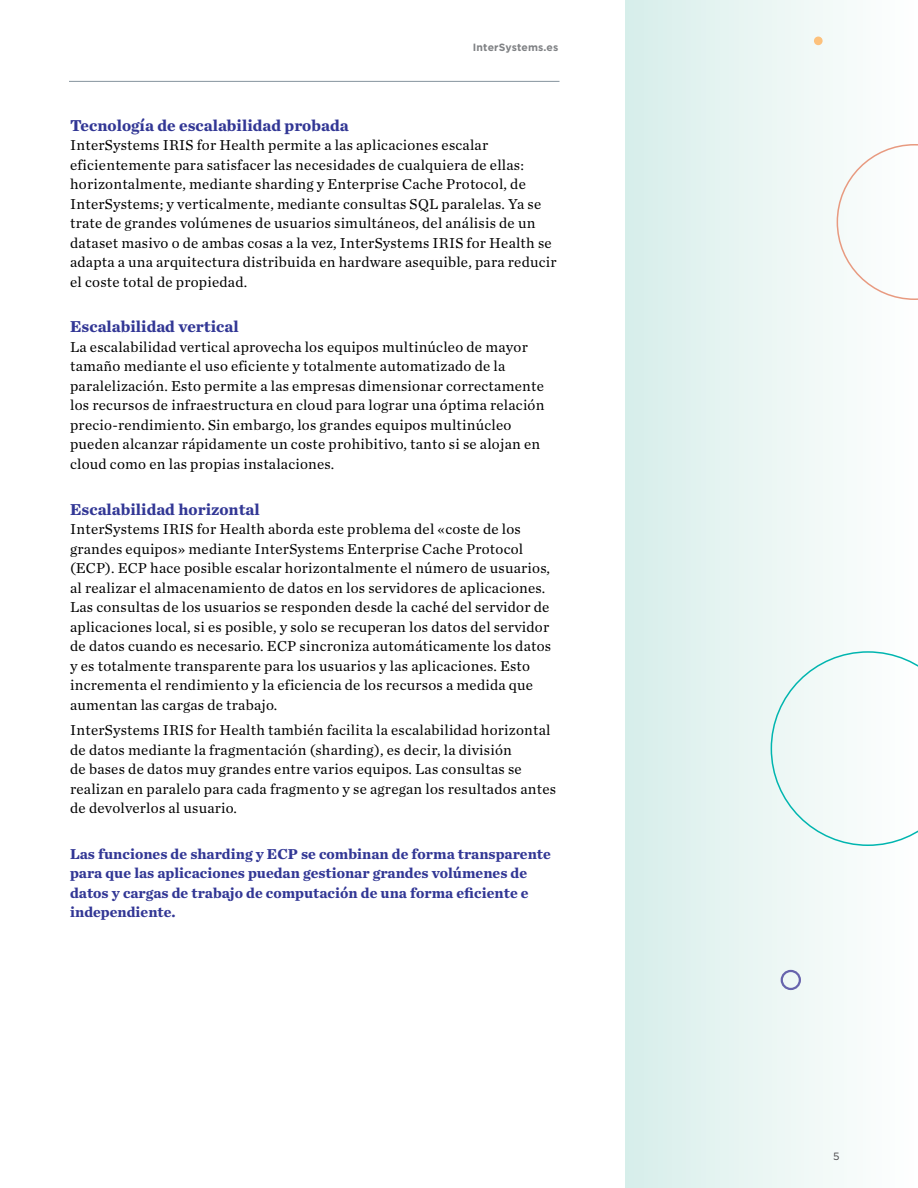
<style>
.page{position:relative;width:918px;height:1188px;background:#fff}
.page>*{position:absolute;margin:0;border:0;box-sizing:border-box;transform-origin:0 0}
.t1{font:700 16.5px "Chronicle Text G2";color:#323795}
.t2{font:15px/19.5px "Chronicle Text G1";letter-spacing:.015em;color:#000}
.t3{font:700 15px/19.5px "Chronicle Text G2";color:#323795}
.t4{font:700 10.5px "Gotham";letter-spacing:.015em;color:#808285}
.t5{font:10.5px "Gotham";color:#414042}
</style>
<div class="page">
<div style="left:626px;top:0;width:292px;height:1188px;background:linear-gradient(to right,#d7eeea,#fffffe)"></div>
<svg style="left:771px;top:651px;width:147px;height:195px"></svg>
<div style="left:781px;top:970px;width:20px;height:20px;border:2px solid #6764ad;border-radius:50%"></div>
<div style="left:815px;top:37px;width:7px;height:7px;background:#fdc17c;border-radius:50%"></div>
<div style="left:814px;top:37px;width:9px;height:8px;border:2px solid #fdc17c;border-radius:50%"></div>
<svg style="left:837px;top:144px;width:81px;height:156px"></svg>
<hr style="left:69px;top:81px;width:491px;height:1px;background:#86939e">
<p class="t4" style="left:473px;top:40px;width:87px">InterSystems.es</p>
<p class="t1" style="left:70px;top:112px;width:280px">Tecnología de escalabilidad probada</p>
<p class="t2" style="left:70px;top:135px;width:488px">InterSystems IRIS for Health permite a las aplicaciones escalar eficientemente para satisfacer las necesidades de cualquiera de ellas: horizontalmente, mediante sharding y Enterprise Cache Protocol, de InterSystems; y verticalmente, mediante consultas SQL paralelas. Ya se trate de grandes volúmenes de usuarios simultáneos, del análisis de un dataset masivo o de ambas cosas a la vez, InterSystems IRIS for Health se adapta a una arquitectura distribuida en hardware asequible, para reducir el coste total de propiedad.</p>
<p class="t1" style="left:70px;top:314px;width:170px">Escalabilidad vertical</p>
<p class="t2" style="left:70px;top:336px;width:476px">La escalabilidad vertical aprovecha los equipos multinúcleo de mayor tamaño mediante el uso eficiente y totalmente automatizado de la paralelización. Esto permite a las empresas dimensionar correctamente los recursos de infraestructura en cloud para lograr una óptima relación precio-rendimiento. Sin embargo, los grandes equipos multinúcleo pueden alcanzar rápidamente un coste prohibitivo, tanto si se alojan en cloud como en las propias instalaciones.</p>
<p class="t1" style="left:70px;top:496px;width:191px">Escalabilidad horizontal</p>
<p class="t2" style="left:70px;top:519px;width:483px">InterSystems IRIS for Health aborda este problema del «coste de los grandes equipos» mediante InterSystems Enterprise Cache Protocol (ECP). ECP hace posible escalar horizontalmente el número de usuarios, al realizar el almacenamiento de datos en los servidores de aplicaciones.<br>Las consultas de los usuarios se responden desde la caché del servidor de aplicaciones local, si es posible, y solo se recuperan los datos del servidor de datos cuando es necesario. ECP sincroniza automáticamente los datos y es totalmente transparente para los usuarios y las aplicaciones. Esto incrementa el rendimiento y la eficiencia de los recursos a medida que aumentan las cargas de trabajo.</p>
<p class="t2" style="left:70px;top:720px;width:488px">InterSystems IRIS for Health también facilita la escalabilidad horizontal de datos mediante la fragmentación (sharding), es decir, la división<br>de bases de datos muy grandes entre varios equipos. Las consultas se realizan en paralelo para cada fragmento y se agregan los resultados antes de devolverlos al usuario.</p>
<p class="t3" style="left:70px;top:843px;width:482px">Las funciones de sharding y ECP se combinan de forma transparente para que las aplicaciones puedan gestionar grandes volúmenes de datos y cargas de trabajo de computación de una forma eficiente e independiente.</p>
<p class="t5" style="left:833px;top:1150px;width:8px">5</p>
</div>
